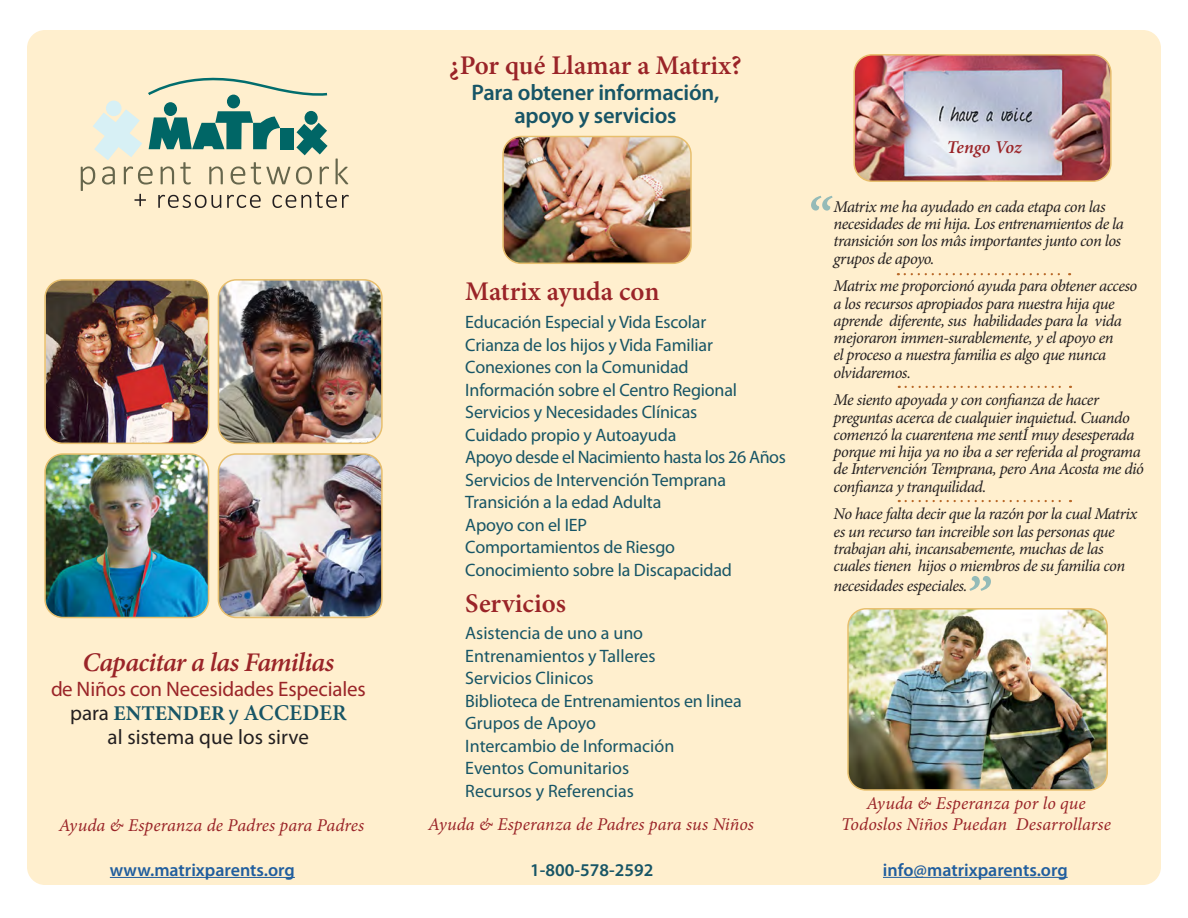
<style>
.page{position:relative;width:1188px;height:918px;background:#fff}
.page>*{position:absolute;margin:0;border:0;box-sizing:border-box;transform-origin:0 0}
.t1{font:italic 700 54px "Minion Pro";color:#94bbb8}
.H2_serif{font:600 27px "Minion Pro";color:#9a2428}
.t2{font:italic 600 27px "Minion Pro";letter-spacing:-.025em;color:#9a2428}
.t3{font:600 22.5px/22.5px "Myriad Pro";letter-spacing:-.01em;color:#175566;text-align:center}
.t4{font:21px "Myriad Pro";letter-spacing:-.01em;color:#9a2428}
.t5{font:700 21px "Minion Pro";letter-spacing:.005em;color:#175566}
.t6{font:21px "Myriad Pro";letter-spacing:.005em;color:#231f20}
.list{font:18px "Myriad Pro";letter-spacing:-.01em;color:#175566}
.italic{font:italic 18px "Minion Pro";letter-spacing:.005em;color:#9a2428}
.t7{font:600 18px "Myriad Pro";color:#215e9e}
.t8{font:600 18px "Myriad Pro";color:#175566}
.italic-2{font:italic 600 18px "Minion Pro";color:#9a2428}
.quote{font:italic 16.5px/17.2px "Minion Pro";letter-spacing:-.03em;color:#231f20}
.s1{font-family:"Myriad Pro";font-weight:400;color:#231f20}
.s2{font-family:"Myriad Pro";font-weight:400}
.s3{font-weight:600;font-size:22.5px}
</style>
<div class="page">
<div style="left:27px;top:30px;width:1134px;height:855px;background:#ffefce;border-radius:18px"></div>
<hr style="left:883px;top:877px;width:185px;height:1px;background:#215e9e">
<hr style="left:110px;top:877px;width:185px;height:1px;background:#215e9e">
<img style="left:856px;top:57px;width:253px;height:122px">
<div style="left:853px;top:54px;width:259px;height:128px;border:2px solid #e8bf6d;border-radius:18px"></div>
<img style="left:505px;top:137px;width:184px;height:124px">
<div style="left:502px;top:136px;width:190px;height:128px;border:2px solid #e8bf6d;border-radius:18px"></div>
<img style="left:850px;top:611px;width:255px;height:177px">
<div style="left:847px;top:608px;width:261px;height:183px;border:2px solid #e8bf6d;border-radius:18px"></div>
<img style="left:218px;top:280px;width:162px;height:163px">
<div style="left:218px;top:279px;width:165px;height:165px;border:2px solid #e8bf6d;border-radius:18px"></div>
<img style="left:218px;top:456px;width:162px;height:160px">
<div style="left:218px;top:453px;width:165px;height:165px;border:2px solid #e8bf6d;border-radius:18px"></div>
<img style="left:47px;top:456px;width:162px;height:162px">
<div style="left:44px;top:453px;width:165px;height:165px;border:2px solid #e8bf6d;border-radius:18px"></div>
<img style="left:47px;top:280px;width:162px;height:163px">
<div style="left:44px;top:279px;width:165px;height:165px;border:2px solid #e8bf6d;border-radius:18px"></div>
<svg style="left:905px;top:273px;width:165px;height:2px"></svg>
<svg style="left:906px;top:386px;width:165px;height:2px"></svg>
<div style="left:106px;top:101px;width:16px;height:15px;background:#d7f0f5;border-radius:8px"></div>
<svg style="left:93px;top:109px;width:49px;height:51px"></svg>
<svg style="left:148px;top:77px;width:180px;height:20px"></svg>
<div style="left:280px;top:128px;width:14px;height:21px;background:#066"></div>
<svg style="left:296px;top:123px;width:32px;height:32px"></svg>
<div style="left:227px;top:95px;width:13px;height:13px;background:#066;border-radius:50%"></div>
<div style="left:305px;top:111px;width:13px;height:14px;background:#066;border-radius:50%"></div>
<div style="left:164px;top:102px;width:13px;height:14px;background:#066;border-radius:50%"></div>
<svg style="left:149px;top:111px;width:131px;height:38px"></svg>
<svg style="left:81px;top:166px;width:14px;height:25px"></svg>
<svg style="left:102px;top:166px;width:13px;height:19px"></svg>
<svg style="left:124px;top:166px;width:29px;height:19px"></svg>
<svg style="left:161px;top:166px;width:13px;height:18px"></svg>
<svg style="left:180px;top:162px;width:11px;height:23px"></svg>
<svg style="left:209px;top:166px;width:14px;height:18px"></svg>
<svg style="left:231px;top:166px;width:14px;height:19px"></svg>
<svg style="left:251px;top:162px;width:39px;height:23px"></svg>
<svg style="left:296px;top:166px;width:16px;height:19px"></svg>
<svg style="left:320px;top:166px;width:9px;height:18px"></svg>
<svg style="left:336px;top:159px;width:12px;height:25px"></svg>
<svg style="left:134px;top:194px;width:12px;height:12px"></svg>
<svg style="left:158px;top:195px;width:63px;height:13px"></svg>
<svg style="left:227px;top:195px;width:34px;height:13px"></svg>
<svg style="left:272px;top:192px;width:77px;height:16px"></svg>
<svg style="left:906px;top:500px;width:165px;height:2px"></svg>
<h3 class="t2" style="left:82px;top:643px;width:253px">Capacitar a las Familias</h3>
<h3 class="t4" style="left:51px;top:676px;width:316px">de Niños con Necesidades Especiales</h3>
<h3 class="t5" style="left:70px;top:699px;width:278px"><span class="s1">para</span> ENTENDER <span class="s2">y</span> <span class="s3">ACCEDER</span></h3>
<h3 class="t6" style="left:108px;top:724px;width:203px">al sistema que los sirve</h3>
<p class="H2_serif" style="left:449px;top:46px;width:294px">¿Por qué Llamar a Matrix?</p>
<h3 class="t3" style="left:472px;top:81px;width:249px">Para obtener información, apoyo y servicios</h3>
<p class="H2_serif" style="left:465px;top:273px;width:196px">Matrix ayuda con</p>
<p class="list" style="left:465px;top:311px;width:242px">Educación Especial y Vida Escolar</p>
<p class="list" style="left:465px;top:333px;width:249px">Crianza de los hijos y Vida Familiar</p>
<p class="list" style="left:465px;top:356px;width:225px">Conexiones con la Comunidad</p>
<p class="list" style="left:465px;top:378px;width:273px">Información sobre el Centro Regional</p>
<p class="list" style="left:465px;top:401px;width:234px">Servicios y Necesidades Clínicas</p>
<p class="list" style="left:465px;top:423px;width:213px">Cuidado propio y Autoayuda</p>
<p class="list" style="left:465px;top:446px;width:322px">Apoyo desde el Nacimiento hasta los 26 Años</p>
<p class="list" style="left:465px;top:468px;width:262px">Servicios de Intervención Temprana</p>
<p class="list" style="left:465px;top:491px;width:198px">Transición a la edad Adulta</p>
<p class="list" style="left:465px;top:513px;width:123px">Apoyo con el IEP</p>
<p class="list" style="left:465px;top:536px;width:211px">Comportamientos de Riesgo</p>
<p class="list" style="left:465px;top:558px;width:268px">Conocimiento sobre la Discapacidad</p>
<p class="H2_serif" style="left:465px;top:584px;width:102px">Servicios</p>
<p class="list" style="left:465px;top:622px;width:179px">Asistencia de uno a uno</p>
<p class="list" style="left:465px;top:645px;width:192px">Entrenamientos y Talleres</p>
<p class="list" style="left:465px;top:667px;width:130px">Servicios Clinicos</p>
<p class="list" style="left:465px;top:690px;width:278px">Biblioteca de Entrenamientos en linea</p>
<p class="list" style="left:465px;top:712px;width:132px">Grupos de Apoyo</p>
<p class="list" style="left:465px;top:735px;width:211px">Intercambio de Información</p>
<p class="list" style="left:465px;top:757px;width:165px">Eventos Comunitarios</p>
<p class="list" style="left:465px;top:780px;width:170px">Recursos y Referencias</p>
<p class="italic-2" style="left:947px;top:134px;width:76px">Tengo Voz</p>
<h2 class="t1" style="left:806px;top:179px;width:26px">“</h2>
<p class="quote" style="left:834px;top:198px;width:292px">Matrix me ha ayudado en cada etapa con las necesidades de mi hija. Los entrenamientos de la transición son los mâs importantes junto con los grupos de apoyo.</p>
<p class="quote" style="left:834px;top:277px;width:305px">Matrix me proporcionó ayuda para obtener acceso a los recursos apropiados para nuestra hija que aprende diferente, sus habilidades para la vida mejoraron immen-surablemente, y el apoyo en<br>el proceso a nuestra familia es algo que nunca olvidaremos.</p>
<p class="quote" style="left:834px;top:391px;width:312px">Me siento apoyada y con confianza de hacer preguntas acerca de cualquier inquietud. Cuando comenzó la cuarentena me sentÍ muy desesperada porque mi hija ya no iba a ser referida al programa de Intervención Temprana, pero Ana Acosta me dió confianza y tranquilidad.</p>
<p class="quote" style="left:834px;top:505px;width:305px">No hace falta decir que la razón por la cual Matrix es un recurso tan increible son las personas que trabajan ahi, incansabemente, muchas de las cuales tienen hijos o miembros de su familia con</p>
<p class="quote" style="left:834px;top:577px;width:135px">necesidades especiales.</p>
<h2 class="t1" style="left:965px;top:558px;width:25px">”</h2>
<p class="italic" style="left:866px;top:791px;width:221px">Ayuda &amp; Esperanza por lo que</p>
<p class="italic" style="left:428px;top:812px;width:327px">Ayuda &amp; Esperanza de Padres para sus Niños</p>
<p class="italic" style="left:841px;top:812px;width:271px">Todoslos Niños Puedan Desarrollarse</p>
<p class="t7" style="left:883px;top:858px;width:186px">info@matrixparents.org</p>
<p class="italic" style="left:59px;top:813px;width:307px">Ayuda &amp; Esperanza de Padres para Padres</p>
<p class="t7" style="left:110px;top:858px;width:187px">www.matrixparents.org</p>
<p class="t8" style="left:530px;top:858px;width:125px">1-800-578-2592</p>
</div>
